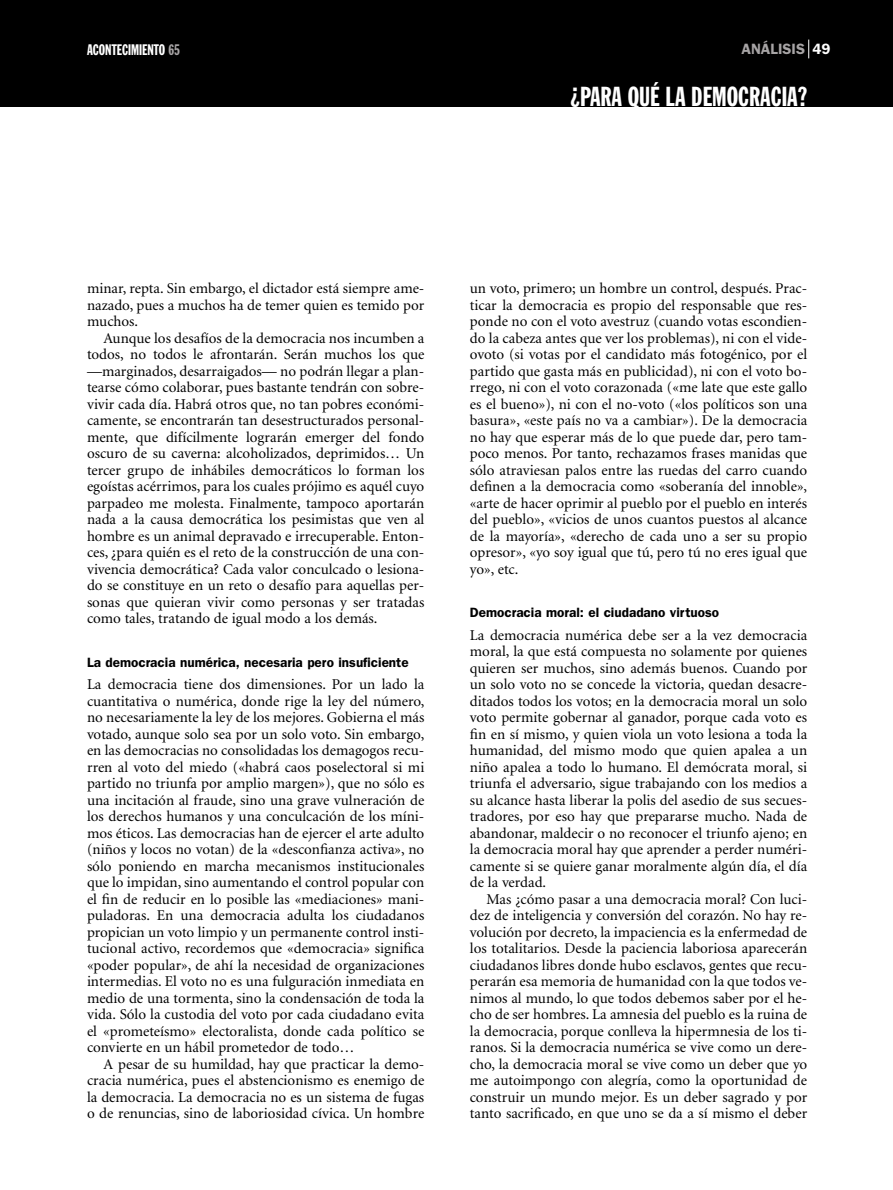
<style>
.page{position:relative;width:893px;height:1190px;background:#fff}
.page>*{position:absolute;margin:0;border:0;box-sizing:border-box;transform-origin:0 0}
.t1{font:27px "Franklin Gothic Extra Cond";color:#fff}
.t2{font:15px/16.5px "Minion";color:#000;text-align:justify}
.t3{font:15px "Franklin Gothic Extra Cond";color:#fff}
.t4{font:600 15px "Franklin Gothic";color:#a7a4a5}
.t5{font:600 13.5px "Franklin Gothic";color:#000}
.s1{color:#a7a4a5}
.s2{color:#fff}
</style>
<div class="page">
<div style="left:0;top:0;width:892px;height:106px;background:#000"></div>
<svg style="left:808px;top:40px;width:1px;height:18px"></svg>
<p class="t3" style="left:87px;top:44px;width:94px">ACONTECIMIENTO <span class="s1">65</span></p>
<p class="t4" style="left:741px;top:44px;width:90px">ANÁLISIS <span class="s2">49</span></p>
<h1 class="t1" style="left:570px;top:87px;width:238px">¿PARA QUÉ LA DEMOCRACIA?</h1>
<p class="t2" style="left:87px;top:281px;width:339px">minar, repta. Sin embargo, el dictador está siempre ame&shy;nazado, pues a muchos ha de temer quien es temido por muchos.</p>
<p class="t2" style="left:87px;top:331px;width:339px;text-indent:16px">Aunque los desafíos de la democracia nos incumben a todos, no todos le afrontarán. Serán muchos los que —marginados, desarraigados— no podrán llegar a plan&shy;tearse cómo colaborar, pues bastante tendrán con sobre&shy;vivir cada día. Habrá otros que, no tan pobres económi&shy;camente, se encontrarán tan desestructurados personal&shy;mente, que difícilmente lograrán emerger del fondo oscuro de su caverna: alcoholizados, deprimidos… Un tercer grupo de inhábiles democráticos lo forman los egoístas acérrimos, para los cuales prójimo es aquél cuyo parpadeo me molesta. Finalmente, tampoco aportarán nada a la causa democrática los pesimistas que ven al hombre es un animal depravado e irrecuperable. Enton&shy;ces, ¿para quién es el reto de la construcción de una con&shy;vivencia democrática? Cada valor conculcado o lesiona&shy;do se constituye en un reto o desafío para aquellas per&shy;sonas que quieran vivir como personas y ser tratadas como tales, tratando de igual modo a los demás.</p>
<p class="t5" style="left:87px;top:657px;width:323px">La democracia numérica, necesaria pero insuficiente</p>
<p class="t2" style="left:87px;top:677px;width:339px">La democracia tiene dos dimensiones. Por un lado la cuantitativa o numérica, donde rige la ley del número, no necesariamente la ley de los mejores. Gobierna el más votado, aunque solo sea por un solo voto. Sin embargo, en las democracias no consolidadas los demagogos recu&shy;rren al voto del miedo («habrá caos poselectoral si mi partido no triunfa por amplio margen»), que no sólo es una incitación al fraude, sino una grave vulneración de los derechos humanos y una conculcación de los míni&shy;mos éticos. Las democracias han de ejercer el arte adulto (niños y locos no votan) de la «desconfianza activa», no sólo poniendo en marcha mecanismos institucionales que lo impidan, sino aumentando el control popular con el fin de reducir en lo posible las «mediaciones» mani&shy;puladoras. En una democracia adulta los ciudadanos propician un voto limpio y un permanente control insti&shy;tucional activo, recordemos que «democracia» significa «poder popular», de ahí la necesidad de organizaciones intermedias. El voto no es una fulguración inmediata en medio de una tormenta, sino la condensación de toda la vida. Sólo la custodia del voto por cada ciudadano evita el «prometeísmo» electoralista, donde cada político se convierte en un hábil prometedor de todo…</p>
<p class="t2" style="left:87px;top:1057px;width:339px;text-indent:16px">A pesar de su humildad, hay que practicar la demo&shy;cracia numérica, pues el abstencionismo es enemigo de la democracia. La democracia no es un sistema de fugas o de renuncias, sino de laboriosidad cívica. Un hombre</p>
<p class="t2" style="left:470px;top:281px;width:339px">un voto, primero; un hombre un control, después. Prac&shy;ticar la democracia es propio del responsable que res&shy;ponde no con el voto avestruz (cuando votas escondien&shy;do la cabeza antes que ver los problemas), ni con el vide&shy;ovoto (si votas por el candidato más fotogénico, por el partido que gasta más en publicidad), ni con el voto bo&shy;rrego, ni con el voto corazonada («me late que este gallo es el bueno»), ni con el no-voto («los políticos son una basura», «este país no va a cambiar»). De la democracia no hay que esperar más de lo que puede dar, pero tam&shy;poco menos. Por tanto, rechazamos frases manidas que sólo atraviesan palos entre las ruedas del carro cuando definen a la democracia como «soberanía del innoble», «arte de hacer oprimir al pueblo por el pueblo en interés del pueblo», «vicios de unos cuantos puestos al alcance de la mayoría», «derecho de cada uno a ser su propio opresor», «yo soy igual que tú, pero tú no eres igual que yo», etc.</p>
<p class="t5" style="left:470px;top:608px;width:251px">Democracia moral: el ciudadano virtuoso</p>
<p class="t2" style="left:470px;top:628px;width:339px">La democracia numérica debe ser a la vez democracia moral, la que está compuesta no solamente por quienes quieren ser muchos, sino además buenos. Cuando por un solo voto no se concede la victoria, quedan desacre&shy;ditados todos los votos; en la democracia moral un solo voto permite gobernar al ganador, porque cada voto es fin en sí mismo, y quien viola un voto lesiona a toda la humanidad, del mismo modo que quien apalea a un niño apalea a todo lo humano. El demócrata moral, si triunfa el adversario, sigue trabajando con los medios a su alcance hasta liberar la polis del asedio de sus secues&shy;tradores, por eso hay que prepararse mucho. Nada de abandonar, maldecir o no reconocer el triunfo ajeno; en la democracia moral hay que aprender a perder numéri&shy;camente si se quiere ganar moralmente algún día, el día de la verdad.</p>
<p class="t2" style="left:470px;top:892px;width:339px;text-indent:16px">Mas ¿cómo pasar a una democracia moral? Con luci&shy;dez de inteligencia y conversión del corazón. No hay re&shy;volución por decreto, la impaciencia es la enfermedad de los totalitarios. Desde la paciencia laboriosa aparecerán ciudadanos libres donde hubo esclavos, gentes que recu&shy;perarán esa memoria de humanidad con la que todos ve&shy;nimos al mundo, lo que todos debemos saber por el he&shy;cho de ser hombres. La amnesia del pueblo es la ruina de la democracia, porque conlleva la hipermnesia de los ti&shy;ranos. Si la democracia numérica se vive como un dere&shy;cho, la democracia moral se vive como un deber que yo me autoimpongo con alegría, como la oportunidad de construir un mundo mejor. Es un deber sagrado y por tanto sacrificado, en que uno se da a sí mismo el deber</p>
</div>
